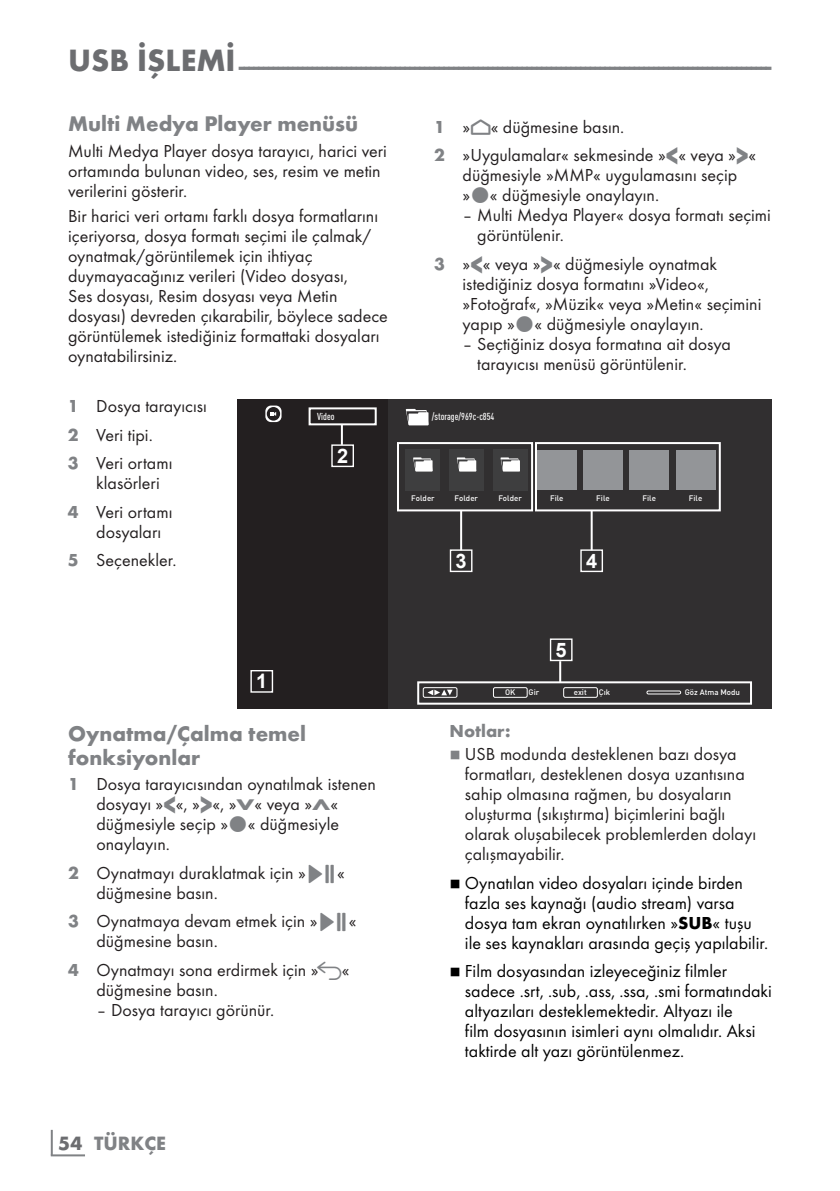
<style>
.page{position:relative;width:840px;height:1191px;background:#fff}
.page>*{position:absolute;margin:0;border:0;box-sizing:border-box;transform-origin:0 0}
.t1{font:700 24px "Futura TOT";color:#808285}
.t2{font:700 22px/24px "Futura TOT";color:#808285}
.t3{font:700 20px "Futura TOT";color:#808285}
.t4{font:700 20px "Arial";color:#fff}
.t5{font:18px/20px "Futura TOT Boo";color:#231f20}
.t6{font:18px/20px "Futura TOT Boo";color:#000}
.t7{font:700 18px "Futura TOT";color:#808285}
.t8{font:500 condensed 10px "DIN Pro";color:#fff}
.t9{font:500 8px "DIN Pro";color:#fff}
.t10{font:8px "Grund Son Se";color:#000}
.t11{font:8px "Grund Son Se";color:#808285}
.s1{font-size:32px;color:#6c6d70}
.s2{font-family:"Futura TOT";font-weight:700;color:#808285}
.s3{font-family:"Arcelik TS9 Android";font-size:24px;color:#808285}
.s4{font-family:"Futura TOT";font-weight:700;font-size:27.2px;color:#808285}
.s5{font-family:"Futura TOT";font-weight:700;font-size:16px;color:#808285}
.s6{font-family:"Arcelik TS9 Android";font-size:20px;color:#808285}
.s7{color:#6c6d70}
.s8{font-family:"Futura TOT";font-weight:700}
</style>
<div class="page">
<hr style="left:51px;top:1129px;width:2px;height:26px;background:#808285">
<hr style="left:51px;top:1154px;width:34px;height:2px;background:#808285">
<div style="left:237px;top:399px;width:533px;height:309px;background:#231f20"></div>
<div style="left:388px;top:399px;width:382px;height:309px;background:#312f30"></div>
<svg style="left:405px;top:409px;width:23px;height:16px"></svg>
<svg style="left:265px;top:405px;width:16px;height:17px"></svg>
<div style="left:266px;top:407px;width:14px;height:13px;background:#231f20;border-radius:50%"></div>
<svg style="left:270px;top:412px;width:6px;height:4px"></svg>
<div style="left:405px;top:449px;width:34px;height:42px;background:#3e3e3f"></div>
<svg style="left:413px;top:457px;width:19px;height:14px"></svg>
<div style="left:493px;top:449px;width:34px;height:42px;background:#3e3e3f"></div>
<svg style="left:500px;top:457px;width:19px;height:14px"></svg>
<div style="left:449px;top:449px;width:34px;height:42px;background:#3e3e3f"></div>
<svg style="left:456px;top:457px;width:20px;height:14px"></svg>
<div style="left:536px;top:450px;width:40px;height:40px;background:#939598"></div>
<div style="left:583px;top:450px;width:39px;height:40px;background:#939598"></div>
<div style="left:629px;top:450px;width:39px;height:40px;background:#939598"></div>
<div style="left:675px;top:450px;width:40px;height:40px;background:#939598"></div>
<svg style="left:427px;top:689px;width:25px;height:6px"></svg>
<div style="left:423px;top:687px;width:34px;height:10px;border:1px solid #fff;border-radius:2px"></div>
<div style="left:493px;top:687px;width:34px;height:10px;border:1px solid #fff;border-radius:2px"></div>
<div style="left:563px;top:687px;width:34px;height:10px;border:1px solid #fff;border-radius:2px"></div>
<div style="left:646px;top:690px;width:34px;height:4px;border:1px solid #fff"></div>
<div style="left:250px;top:670px;width:23px;height:22px;border:1px solid #fff"></div>
<div style="left:449px;top:549px;width:23px;height:23px;border:1px solid #fff"></div>
<div style="left:580px;top:549px;width:22px;height:23px;border:1px solid #fff"></div>
<div style="left:397px;top:442px;width:135px;height:69px;border:2px solid #fff"></div>
<div style="left:534px;top:442px;width:186px;height:69px;border:2px solid #fff"></div>
<div style="left:331px;top:444px;width:23px;height:23px;border:1px solid #fff"></div>
<div style="left:308px;top:407px;width:68px;height:18px;border:2px solid #fff"></div>
<div style="left:549px;top:638px;width:23px;height:23px;border:1px solid #fff"></div>
<div style="left:417px;top:681px;width:334px;height:23px;border:2px solid #fff"></div>
<hr style="left:341px;top:424px;width:2px;height:21px;background:#fff">
<hr style="left:460px;top:510px;width:2px;height:40px;background:#fff">
<hr style="left:590px;top:510px;width:2px;height:40px;background:#fff">
<hr style="left:559px;top:661px;width:2px;height:21px;background:#fff">
<h1 class="t1" style="left:68px;top:51px;width:704px"><span class="s1">USB İŞLEMİ</span> -------------------------------------------------------------------------------------------------------------</h1>
<p class="t2" style="left:68px;top:111px;width:291px">Multi Medya Player menüsü</p>
<p class="t5" style="left:68px;top:140px;width:320px">Multi Medya Player dosya tarayıcı, harici veri ortamında bulunan video, ses, resim ve metin verilerini gösterir.</p>
<p class="t5" style="left:68px;top:206px;width:321px">Bir harici veri ortamı farklı dosya formatlarını içeriyorsa, dosya formatı seçimi ile çalmak/ oynatmak/görüntilemek için ihtiyaç duymayacağınız verileri (Video dosyası,<br>Ses dosyası, Resim dosyası veya Metin dosyası) devreden çıkarabilir, böylece sadece görüntülemek istediğiniz formattaki dosyaları oynatabilirsiniz.</p>
<p class="t5" style="left:68px;top:392px;width:140px;line-height:28.6px"><span class="s2">1</span> Dosya tarayıcısı<br><span class="s2">2</span> Veri tipi.<br><span class="s2">3</span> Veri ortamı</p>
<p class="t5" style="left:68px;top:469px;width:106px;line-height:28.6px;text-indent:28px">klasörleri<br><span class="s2">4</span> Veri ortamı</p>
<p class="t5" style="left:68px;top:517px;width:110px;line-height:28.6px;text-indent:28px">dosyaları<br><span class="s2">5</span> Seçenekler.</p>
<p class="t5" style="left:434px;top:112px;width:323px;line-height:28.6px"><span class="s2">1</span> »<span class="s3">P</span>« düğmesine basın.<br><span class="s2">2</span> »Uygulamalar« sekmesinde »<span class="s4">&lt;</span>« veya »<span class="s4">&gt;</span>«</p>
<p class="t5" style="left:462px;top:165px;width:276px">düğmesiyle »MMP« uygulamasını seçip » « düğmesiyle onaylayın.</p>
<p class="t5" style="left:477px;top:205px;width:295px;text-indent:-15px">– Multi Medya Player« dosya formatı seçimi görüntülenir.</p>
<p class="t5" style="left:462px;top:253px;width:300px;text-indent:-28px"><span class="s2">3</span> »<span class="s4">&lt;</span>« veya »<span class="s4">&gt;</span>« düğmesiyle oynatmak istediğiniz dosya formatını »Video«, »Fotoğraf«, »Müzik« veya »Metin« seçimini yapıp » « düğmesiyle onaylayın.</p>
<p class="t5" style="left:477px;top:333px;width:255px;text-indent:-15px">– Seçtiğiniz dosya formatına ait dosya tarayıcısı menüsü görüntülenir.</p>
<p class="t8" style="left:317px;top:408px;width:19px">Video</p>
<p class="t8" style="left:431px;top:408px;width:64px">/storage/969c-c854</p>
<p class="t4" style="left:337px;top:442px;width:13px">2</p>
<p class="t9" style="left:411px;top:492px;width:25px">Folder</p>
<p class="t9" style="left:454px;top:492px;width:25px">Folder</p>
<p class="t9" style="left:498px;top:492px;width:25px">Folder</p>
<p class="t9" style="left:549px;top:492px;width:15px">File</p>
<p class="t9" style="left:596px;top:492px;width:15px">File</p>
<p class="t9" style="left:642px;top:492px;width:15px">File</p>
<p class="t9" style="left:688px;top:492px;width:15px">File</p>
<p class="t4" style="left:455px;top:547px;width:13px">3</p>
<p class="t4" style="left:585px;top:547px;width:13px">4</p>
<p class="t4" style="left:256px;top:668px;width:13px">1</p>
<p class="t2" style="left:68px;top:721px;width:239px">Oynatma/Çalma temel fonksiyonlar</p>
<p class="t5" style="left:96px;top:774px;width:281px;text-indent:-28px"><span class="s2">1</span> Dosya tarayıcısından oynatılmak istenen dosyayı »<span class="s4">&lt;</span>«, »<span class="s4">&gt;</span>«, »<span class="s5">V</span>« veya »<span class="s5">Λ</span>« düğmesiyle seçip » « düğmesiyle onaylayın.</p>
<p class="t5" style="left:96px;top:862px;width:250px;text-indent:-28px"><span class="s2">2</span> Oynatmayı duraklatmak için » <span class="s6">W</span> « düğmesine basın.</p>
<p class="t5" style="left:96px;top:911px;width:261px;text-indent:-28px"><span class="s2">3</span> Oynatmaya devam etmek için » <span class="s6">W</span> « düğmesine basın.</p>
<p class="t5" style="left:96px;top:959px;width:254px;text-indent:-28px"><span class="s2">4</span> Oynatmayı sona erdirmek için » <span class="s6">R</span>« düğmesine basın.</p>
<p class="t5" style="left:96px;top:999px;width:179px">– Dosya tarayıcı görünür.</p>
<p class="t3" style="left:58px;top:1131px;width:109px"><span class="s7">54</span> TÜRKÇE</p>
<p class="t4" style="left:555px;top:636px;width:13px">5</p>
<p class="t9" style="left:505px;top:685px;width:12px">OK</p>
<p class="t9" style="left:528px;top:685px;width:12px">Gir</p>
<p class="t9" style="left:573px;top:685px;width:15px">exit</p>
<p class="t9" style="left:598px;top:685px;width:13px">Çık</p>
<p class="t9" style="left:684px;top:685px;width:57px">Göz Atma Modu</p>
<p class="t7" style="left:449px;top:720px;width:63px">Notlar:</p>
<p class="t11" style="left:449px;top:751px;width:13px">7</p>
<p class="t5" style="left:464px;top:744px;width:292px">USB modunda desteklenen bazı dosya formatları, desteklenen dosya uzantısına sahip olmasına rağmen, bu dosyaların oluşturma (sıkıştırma) biçimlerini bağlı olarak oluşabilecek problemlerden dolayı çalışmayabilir.</p>
<p class="t10" style="left:449px;top:879px;width:13px">7</p>
<p class="t6" style="left:464px;top:872px;width:304px">Oynatılan video dosyaları içinde birden fazla ses kaynağı (audio stream) varsa dosya tam ekran oynatılırken »<span class="s8">SUB</span>« tuşu ile ses kaynakları arasında geçiş yapılabilir.</p>
<p class="t10" style="left:449px;top:968px;width:13px">7</p>
<p class="t6" style="left:464px;top:961px;width:308px">Film dosyasından izleyeceğiniz filmler sadece .srt, .sub, .ass, .ssa, .smi formatındaki altyazıları desteklemektedir. Altyazı ile<br>film dosyasının isimleri aynı olmalıdır. Aksi taktirde alt yazı görüntülenmez.</p>
</div>
